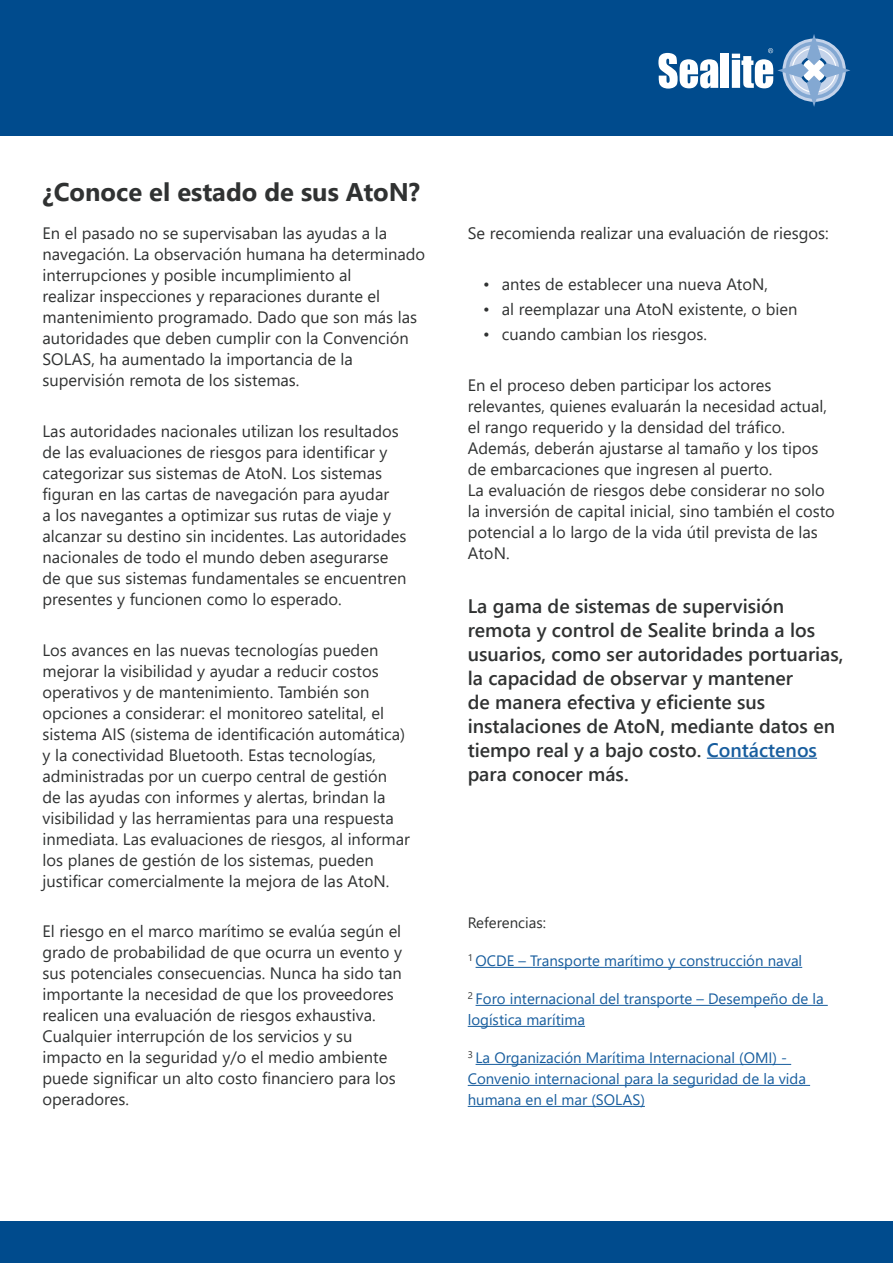
<style>
.page{position:relative;width:893px;height:1263px;background:#fff}
.page>*{position:absolute;margin:0;border:0;box-sizing:border-box;transform-origin:0 0}
.t1{font:700 25.5px "Segoe UI";color:#303232}
.Body_Text_-_Bullets{font:600 19.5px/24px "Segoe UI";color:#303232}
.Body_Text_-_Bullets-2{font:16.5px/21px "Segoe UI";color:#303232}
.Body_Text{font:15px/21px "Segoe UI";color:#175d9e}
.Body_Text-2{font:15px "Segoe UI";color:#303232}
.s1{color:#175d9e}
</style>
<div class="page">
<div style="left:0;top:1222px;width:893px;height:41px;background:#004b8d"></div>
<div style="left:0;top:0;width:893px;height:136px;background:#004b8d"></div>
<svg style="left:658px;top:53px;width:60px;height:36px"></svg>
<div style="left:721px;top:54px;width:8px;height:34px;background:#fff"></div>
<svg style="left:732px;top:34px;width:118px;height:73px"></svg>
<hr style="left:707px;top:758px;width:110px;height:1px;background:#175d9e">
<hr style="left:476px;top:967px;width:326px;height:1px;background:#175d9e">
<hr style="left:476px;top:1005px;width:352px;height:1px;background:#175d9e">
<hr style="left:468px;top:1026px;width:117px;height:1px;background:#175d9e">
<hr style="left:476px;top:1064px;width:315px;height:1px;background:#175d9e">
<hr style="left:468px;top:1085px;width:342px;height:1px;background:#175d9e">
<hr style="left:468px;top:1106px;width:177px;height:1px;background:#175d9e">
<h2 class="t1" style="left:43px;top:168px;width:379px">¿Conoce el estado de sus AtoN?</h2>
<p class="Body_Text_-_Bullets-2" style="left:43px;top:222px;width:384px">En el pasado no se supervisaban las ayudas a la navegación. La observación humana ha determinado interrupciones y posible incumplimiento al<br>realizar inspecciones y reparaciones durante el mantenimiento programado. Dado que son más las autoridades que deben cumplir con la Convención SOLAS, ha aumentado la importancia de la supervisión remota de los sistemas.</p>
<p class="Body_Text_-_Bullets-2" style="left:43px;top:419px;width:365px">Las autoridades nacionales utilizan los resultados de las evaluaciones de riesgos para identificar y categorizar sus sistemas de AtoN. Los sistemas figuran en las cartas de navegación para ayudar<br>a los navegantes a optimizar sus rutas de viaje y alcanzar su destino sin incidentes. Las autoridades nacionales de todo el mundo deben asegurarse de que sus sistemas fundamentales se encuentren presentes y funcionen como lo esperado.</p>
<p class="Body_Text_-_Bullets-2" style="left:43px;top:638px;width:369px">Los avances en las nuevas tecnologías pueden mejorar la visibilidad y ayudar a reducir costos operativos y de mantenimiento. También son opciones a considerar: el monitoreo satelital, el sistema AIS (sistema de identificación automática) y la conectividad Bluetooth. Estas tecnologías, administradas por un cuerpo central de gestión<br>de las ayudas con informes y alertas, brindan la visibilidad y las herramientas para una respuesta inmediata. Las evaluaciones de riesgos, al informar los planes de gestión de los sistemas, pueden justificar comercialmente la mejora de las AtoN.</p>
<p class="Body_Text_-_Bullets-2" style="left:43px;top:919px;width:361px">El riesgo en el marco marítimo se evalúa según el grado de probabilidad de que ocurra un evento y sus potenciales consecuencias. Nunca ha sido tan importante la necesidad de que los proveedores realicen una evaluación de riesgos exhaustiva.<br>Cualquier interrupción de los servicios y su impacto en la seguridad y/o el medio ambiente puede significar un alto costo financiero para los operadores.</p>
<p class="Body_Text_-_Bullets-2" style="left:468px;top:222px;width:362px">Se recomienda realizar una evaluación de riesgos:</p>
<p class="Body_Text_-_Bullets-2" style="left:483px;top:272px;width:286px">• antes de establecer una nueva AtoN,</p>
<p class="Body_Text_-_Bullets-2" style="left:483px;top:297px;width:316px">• al reemplazar una AtoN existente, o bien</p>
<p class="Body_Text_-_Bullets-2" style="left:483px;top:323px;width:225px">• cuando cambian los riesgos.</p>
<p class="Body_Text_-_Bullets-2" style="left:468px;top:373px;width:369px">En el proceso deben participar los actores relevantes, quienes evaluarán la necesidad actual, el rango requerido y la densidad del tráfico.<br>Además, deberán ajustarse al tamaño y los tipos de embarcaciones que ingresen al puerto.<br>La evaluación de riesgos debe considerar no solo la inversión de capital inicial, sino también el costo potencial a lo largo de la vida útil prevista de las AtoN.</p>
<p class="Body_Text_-_Bullets" style="left:468px;top:592px;width:377px">La gama de sistemas de supervisión remota y control de Sealite brinda a los usuarios, como ser autoridades portuarias, la capacidad de observar y mantener<br>de manera efectiva y eficiente sus instalaciones de AtoN, mediante datos en tiempo real y a bajo costo. <span class="s1">Contáctenos </span>para conocer más.</p>
<p class="Body_Text-2" style="left:468px;top:908px;width:80px">Referencias:</p>
<p class="Body_Text" style="left:468px;top:949px;width:336px"><sup>1</sup> OCDE – Transporte marítimo y construcción naval</p>
<p class="Body_Text" style="left:468px;top:987px;width:357px"><sup>2</sup> Foro internacional del transporte – Desempeño de la logística marítima</p>
<p class="Body_Text" style="left:468px;top:1046px;width:340px"><sup>3</sup> La Organización Marítima Internacional (OMI) -<br>Convenio internacional para la seguridad de la vida humana en el mar (SOLAS)</p>
</div>
